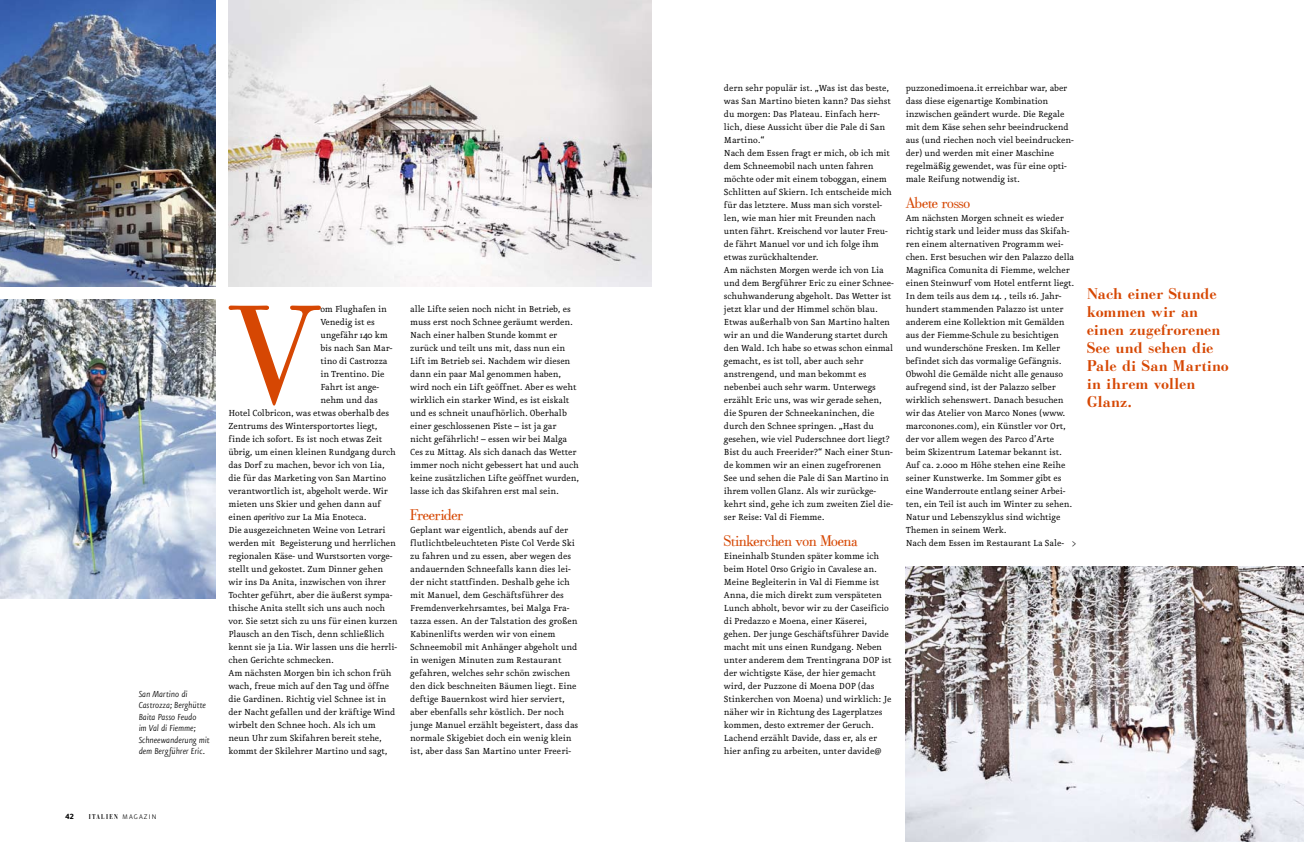
<style>
.page{position:relative;width:1304px;height:842px;background:#fff}
.page>*{position:absolute;margin:0;border:0;box-sizing:border-box;transform-origin:0 0}
.t1{font:136.9px "Bodoni Classic Ad Roman";color:#d64703}
.t2{font:700 15px/18px "Bodoni Classic Ad";letter-spacing:-.005em;color:#d64703}
.t3{font:15px "Bodoni Classic Ad Roman";letter-spacing:-.01em;color:#d64703}
.t4{font:300 11px "Eureka Sans";color:#000}
.t5{font:10.5px/13px "Eureka";letter-spacing:-.01em;color:#000}
.t6{font:italic 300 10.5px/11.5px "Eureka Sans";letter-spacing:-.005em;color:#000}
.t7{font:9px "Eureka Sans Bold Caps";color:#000}
.t8{font:700 7px "Bauer Bodoni";letter-spacing:.25em;color:#000;scale:.75 1}
.s1{font-style:italic}
.s2{font-family:"Eureka Sans Light Caps";font-weight:400;font-size:8px}
</style>
<div class="page">
<img style="left:0;top:0;width:215px;height:286px">
<img style="left:0;top:299px;width:215px;height:299px">
<img style="left:229px;top:0;width:423px;height:286px">
<img style="left:906px;top:566px;width:398px;height:276px">
<p class="t6" style="left:139px;top:688px;width:73px">San Martino di<br>Castrozza; Berghütte<br>Baita Passo Feudo<br>im Val di Fiemme;<br>Schneewanderung mit dem Bergführer Eric.</p>
<h1 class="t1" style="left:229px;top:269px;width:94px">V</h1>
<p class="t5" style="left:320px;top:303px;width:68px">om Flughafen in</p>
<p class="t5" style="left:320px;top:316px;width:56px">Venedig ist es</p>
<p class="t5" style="left:320px;top:329px;width:69px">ungefähr 140 km</p>
<p class="t5" style="left:320px;top:342px;width:73px">bis nach San Mar-</p>
<p class="t5" style="left:320px;top:355px;width:69px">tino di Castrozza</p>
<p class="t5" style="left:320px;top:368px;width:66px">in Trentino. Die</p>
<p class="t5" style="left:320px;top:381px;width:60px">Fahrt ist ange-</p>
<p class="t5" style="left:320px;top:394px;width:59px">nehm und das</p>
<p class="t5" style="left:229px;top:407px;width:162px">Hotel Colbricon, was etwas oberhalb des</p>
<p class="t5" style="left:229px;top:420px;width:151px">Zentrums des Wintersportortes liegt,</p>
<p class="t5" style="left:229px;top:433px;width:155px">finde ich sofort. Es ist noch etwas Zeit</p>
<p class="t5" style="left:229px;top:446px;width:169px">übrig, um einen kleinen Rundgang durch</p>
<p class="t5" style="left:229px;top:459px;width:158px">das Dorf zu machen, bevor ich von Lia,</p>
<p class="t5" style="left:229px;top:472px;width:159px">die für das Marketing von San Martino</p>
<p class="t5" style="left:229px;top:485px;width:161px">verantwortlich ist, abgeholt werde. Wir</p>
<p class="t5" style="left:229px;top:498px;width:154px">mieten uns Skier und gehen dann auf</p>
<p class="t5" style="left:229px;top:511px;width:140px">einen <span class="s1">aperitivo</span> zur La Mia Enoteca.</p>
<p class="t5" style="left:229px;top:524px;width:159px">Die ausgezeichneten Weine von Letrari</p>
<p class="t5" style="left:229px;top:537px;width:169px">werden mit Begeisterung und herrlichen</p>
<p class="t5" style="left:229px;top:550px;width:166px">regionalen Käse- und Wurstsorten vorge-</p>
<p class="t5" style="left:229px;top:563px;width:156px">stellt und gekostet. Zum Dinner gehen</p>
<p class="t5" style="left:229px;top:576px;width:159px">wir ins Da Anita, inzwischen von ihrer</p>
<p class="t5" style="left:229px;top:589px;width:165px">Tochter geführt, aber die äußerst sympa-</p>
<p class="t5" style="left:229px;top:602px;width:158px">thische Anita stellt sich uns auch noch</p>
<p class="t5" style="left:229px;top:615px;width:170px">vor. Sie setzt sich zu uns für einen kurzen</p>
<p class="t5" style="left:229px;top:628px;width:158px">Plausch an den Tisch, denn schließlich</p>
<p class="t5" style="left:229px;top:641px;width:170px">kennt sie ja Lia. Wir lassen uns die herrli-</p>
<p class="t5" style="left:229px;top:654px;width:107px">chen Gerichte schmecken.</p>
<p class="t5" style="left:229px;top:667px;width:164px">Am nächsten Morgen bin ich schon früh</p>
<p class="t5" style="left:229px;top:680px;width:162px">wach, freue mich auf den Tag und öffne</p>
<p class="t5" style="left:229px;top:693px;width:159px">die Gardinen. Richtig viel Schnee ist in</p>
<p class="t5" style="left:229px;top:706px;width:168px">der Nacht gefallen und der kräftige Wind</p>
<p class="t5" style="left:229px;top:719px;width:149px">wirbelt den Schnee hoch. Als ich um</p>
<p class="t5" style="left:229px;top:732px;width:155px">neun Uhr zum Skifahren bereit stehe,</p>
<p class="t5" style="left:229px;top:745px;width:161px">kommt der Skilehrer Martino und sagt,</p>
<p class="t5" style="left:410px;top:303px;width:171px">alle Lifte seien noch nicht in Betrieb, es muss erst noch Schnee geräumt werden.<br>Nach einer halben Stunde kommt er zurück und teilt uns mit, dass nun ein Lift im Betrieb sei. Nachdem wir diesen dann ein paar Mal genommen haben, wird noch ein Lift geöffnet. Aber es weht wirklich ein starker Wind, es ist eiskalt und es schneit unaufhörlich. Oberhalb einer geschlossenen Piste – ist ja gar nicht gefährlich! – essen wir bei Malga Ces zu Mittag. Als sich danach das Wetter immer noch nicht gebessert hat und auch keine zusätzlichen Lifte geöffnet wurden, lasse ich das Skifahren erst mal sein.</p>
<h2 class="t3" style="left:410px;top:505px;width:55px">Freerider</h2>
<p class="t5" style="left:410px;top:524px;width:170px">Geplant war eigentlich, abends auf der flutlichtbeleuchteten Piste Col Verde Ski zu fahren und zu essen, aber wegen des andauernden Schneefalls kann dies lei&shy;der nicht stattfinden. Deshalb gehe ich mit Manuel, dem Geschäftsführer des Fremdenverkehrsamtes, bei Malga Fra&shy;tazza essen. An der Talstation des großen Kabinenlifts werden wir von einem Schneemobil mit Anhänger abgeholt und in wenigen Minuten zum Restaurant gefahren, welches sehr schön zwischen den dick beschneiten Bäumen liegt. Eine deftige Bauernkost wird hier serviert, aber ebenfalls sehr köstlich. Der noch junge Manuel erzählt begeistert, dass das normale Skigebiet doch ein wenig klein ist, aber dass San Martino unter Freeri-</p>
<p class="t7" style="left:65px;top:812px;width:10px">42</p>
<p class="t8" style="left:89px;top:813px;width:92px">ITALIEN <span class="s2">magazin</span></p>
<p class="t5" style="left:724px;top:82px;width:171px">dern sehr populär ist. „Was ist das beste, was San Martino bieten kann? Das siehst du morgen: Das Plateau. Einfach herr&shy;lich, diese Aussicht über die Pale di San Martino.“<br>Nach dem Essen fragt er mich, ob ich mit dem Schneemobil nach unten fahren möchte oder mit einem toboggan, einem Schlitten auf Skiern. Ich entscheide mich für das letztere. Muss man sich vorstel&shy;len, wie man hier mit Freunden nach unten fährt. Kreischend vor lauter Freu&shy;de fährt Manuel vor und ich folge ihm etwas zurückhaltender.<br>Am nächsten Morgen werde ich von Lia und dem Bergführer Eric zu einer Schnee&shy;schuhwanderung abgeholt. Das Wetter ist jetzt klar und der Himmel schön blau.<br>Etwas außerhalb von San Martino halten wir an und die Wanderung startet durch den Wald. Ich habe so etwas schon einmal gemacht, es ist toll, aber auch sehr anstrengend, und man bekommt es nebenbei auch sehr warm. Unterwegs erzählt Eric uns, was wir gerade sehen, die Spuren der Schneekaninchen, die durch den Schnee springen. „Hast du gesehen, wie viel Puderschnee dort liegt?<br>Bist du auch Freerider?“ Nach einer Stun&shy;de kommen wir an einen zugefrorenen See und sehen die Pale di San Martino in ihrem vollen Glanz. Als wir zurückge&shy;kehrt sind, gehe ich zum zweiten Ziel die&shy;ser Reise: Val di Fiemme.</p>
<h2 class="t3" style="left:724px;top:531px;width:135px">Stinkerchen von Moena</h2>
<p class="t5" style="left:724px;top:550px;width:169px">Eineinhalb Stunden später komme ich beim Hotel Orso Grigio in Cavalese an.<br>Meine Begleiterin in Val di Fiemme ist Anna, die mich direkt zum verspäteten Lunch abholt, bevor wir zu der Caseificio di Predazzo e Moena, einer Käserei, gehen. Der junge Geschäftsführer Davide macht mit uns einen Rundgang. Neben unter anderem dem Trentingrana DOP ist der wichtigste Käse, der hier gemacht wird, der Puzzone di Moena DOP (das Stinkerchen von Moena) und wirklich: Je näher wir in Richtung des Lagerplatzes kommen, desto extremer der Geruch.<br>Lachend erzählt Davide, dass er, als er hier anfing zu arbeiten, unter davide@</p>
<p class="t5" style="left:906px;top:82px;width:169px">puzzonedimoena.it erreichbar war, aber dass diese eigenartige Kombination inzwischen geändert wurde. Die Regale mit dem Käse sehen sehr beeindruckend aus (und riechen noch viel beeindrucken&shy;der) und werden mit einer Maschine regelmäßig gewendet, was für eine opti&shy;male Reifung notwendig ist.</p>
<h2 class="t3" style="left:906px;top:193px;width:66px">Abete rosso</h2>
<p class="t5" style="left:906px;top:212px;width:170px">Am nächsten Morgen schneit es wieder richtig stark und leider muss das Skifah&shy;ren einem alternativen Programm wei&shy;chen. Erst besuchen wir den Palazzo della Magnifica Comunita di Fiemme, welcher einen Steinwurf vom Hotel entfernt liegt.<br>In dem teils aus dem 14. , teils 16. Jahr&shy;hundert stammenden Palazzo ist unter anderem eine Kollektion mit Gemälden aus der Fiemme-Schule zu besichtigen und wunderschöne Fresken. Im Keller befindet sich das vormalige Gefängnis.<br>Obwohl die Gemälde nicht alle genauso aufregend sind, ist der Palazzo selber wirklich sehenswert. Danach besuchen wir das Atelier von Marco Nones (www. marconones.com), ein Künstler vor Ort, der vor allem wegen des Parco d’Arte beim Skizentrum Latemar bekannt ist.<br>Auf ca. 2.000 m Höhe stehen eine Reihe seiner Kunstwerke. Im Sommer gibt es eine Wanderroute entlang seiner Arbei&shy;ten, ein Teil ist auch im Winter zu sehen.<br>Natur und Lebenszyklus sind wichtige Themen in seinem Werk.<br>Nach dem Essen im Restaurant La Sale-</p>
<p class="t4" style="left:1072px;top:538px;width:5px">&gt;</p>
<h2 class="t2" style="left:1087px;top:284px;width:144px">Nach einer Stunde kommen wir an einen zugefrorenen<br>See und sehen die<br>Pale di San Martino in ihrem vollen<br>Glanz.</h2>
</div>
